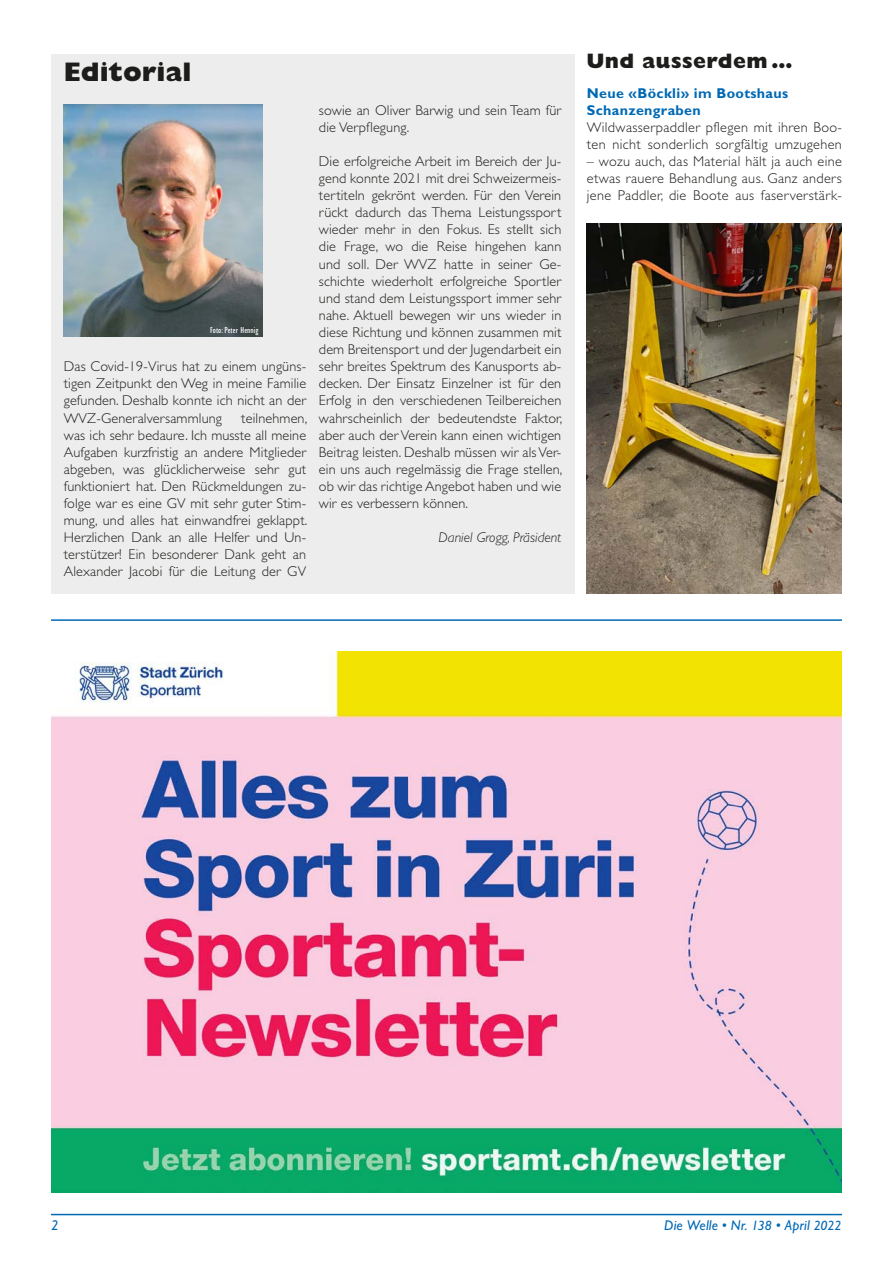
<style>
.page{position:relative;width:893px;height:1263px;background:#fff}
.page>*{position:absolute;margin:0;border:0;box-sizing:border-box;transform-origin:0 0}
.t1{font:800 27px "Gill Sans Std";color:#1d1d1b}
.t2{font:800 21px "Gill Sans Std";letter-spacing:.025em;color:#1d1d1b}
.t3{font:300 14.25px/17.1px "Gill Sans Std";letter-spacing:.01em;color:#1d1d1b;text-align:justify}
.t4{font:700 14.25px/17.1px "Gill Sans Std";letter-spacing:.025em;color:#0069b4}
.t5{font:italic 14.25px "Gill Sans Std";letter-spacing:.015em;color:#0069b4}
.t6{font:italic 300 14.25px "Gill Sans Std";color:#1d1d1b}
.t7{font:condensed 9px "Gill Sans Std";letter-spacing:.01em;color:#fff}
.s1{font-size:13.5px}
</style>
<div class="page">
<hr style="left:51px;top:1214px;width:791px;height:1px;background:#0069b4">
<hr style="left:51px;top:619px;width:791px;height:2px;background:#0069b4">
<div style="left:51px;top:54px;width:523px;height:539px;background:#ededed"></div>
<img style="left:64px;top:104px;width:199px;height:233px">
<img style="left:51px;top:651px;width:791px;height:541px">
<img style="left:587px;top:224px;width:255px;height:369px">
<h1 class="t1" style="left:64px;top:56px;width:129px">Editorial</h1>
<p class="t7" style="left:210px;top:325px;width:50px">Foto: Peter Hennig</p>
<p class="t3" style="left:64px;top:358px;width:244px">Das Covid-19-Virus hat zu einem ungüns&shy;tigen Zeitpunkt den Weg in meine Familie gefunden. Deshalb konnte ich nicht an der WVZ-Generalversammlung</p>
<p class="t3" style="left:64px;top:409px;width:245px;text-indent:177px">teilnehmen, was ich sehr bedaure. Ich musste all meine Aufgaben kurzfristig an andere Mitglieder abgeben, was glücklicherweise sehr gut funktioniert hat. Den Rückmeldungen zu&shy;folge war es eine GV mit sehr guter Stim&shy;mung, und alles hat einwandfrei geklappt.<br>Herzlichen Dank an alle Helfer und Un&shy;terstützer! Ein besonderer Dank geht an Alexander Jacobi für die Leitung der GV</p>
<p class="t3" style="left:319px;top:101px;width:244px">sowie an Oliver Barwig und sein Team für die Verpflegung.</p>
<p class="t3" style="left:319px;top:153px;width:245px">Die erfolgreiche Arbeit im Bereich der Ju&shy;gend konnte 2021 mit drei Schweizermeis&shy;tertiteln gekrönt werden. Für den Verein rückt dadurch das Thema Leistungssport wieder mehr in den Fokus. Es stellt sich die Frage, wo die Reise hingehen kann und soll. Der WVZ hatte in seiner Ge&shy;schichte wiederholt erfolgreiche Sportler und stand dem Leistungssport immer sehr nahe. Aktuell bewegen wir uns wieder in diese Richtung und können zusammen mit dem Breitensport und der Jugendarbeit ein sehr breites Spektrum des Kanusports ab&shy;decken. Der Einsatz Einzelner ist für den Erfolg in den verschiedenen Teilbereichen wahrscheinlich der bedeutendste Faktor, aber auch der Verein kann einen wichtigen Beitrag leisten. Deshalb müssen wir als Ver&shy;ein uns auch regelmässig die Frage stellen, ob wir das richtige Angebot haben und wie wir es verbessern können.</p>
<p class="t6" style="left:439px;top:529px;width:124px">Daniel Grogg, Präsident</p>
<h2 class="t2" style="left:587px;top:49px;width:207px">Und ausserdem …</h2>
<p class="t4" style="left:587px;top:84px;width:203px">Neue «Böckli» im Bootshaus<br>Schanzengraben</p>
<p class="t3" style="left:587px;top:119px;width:257px">Wildwasserpaddler pflegen mit ihren Boo&shy;ten nicht sonderlich sorgfältig umzugehen</p>
<p class="t3" style="left:587px;top:153px;width:257px">– wozu auch, das Material hält ja auch eine etwas rauere Behandlung aus. Ganz anders jene Paddler, die Boote aus faserverstärk-</p>
<p class="t5" style="left:51px;top:1217px;width:9px">2</p>
<p class="t5" style="left:664px;top:1217px;width:179px">Die Welle • Nr. <span class="s1">138</span> • April <span class="s1">2022</span></p>
</div>
